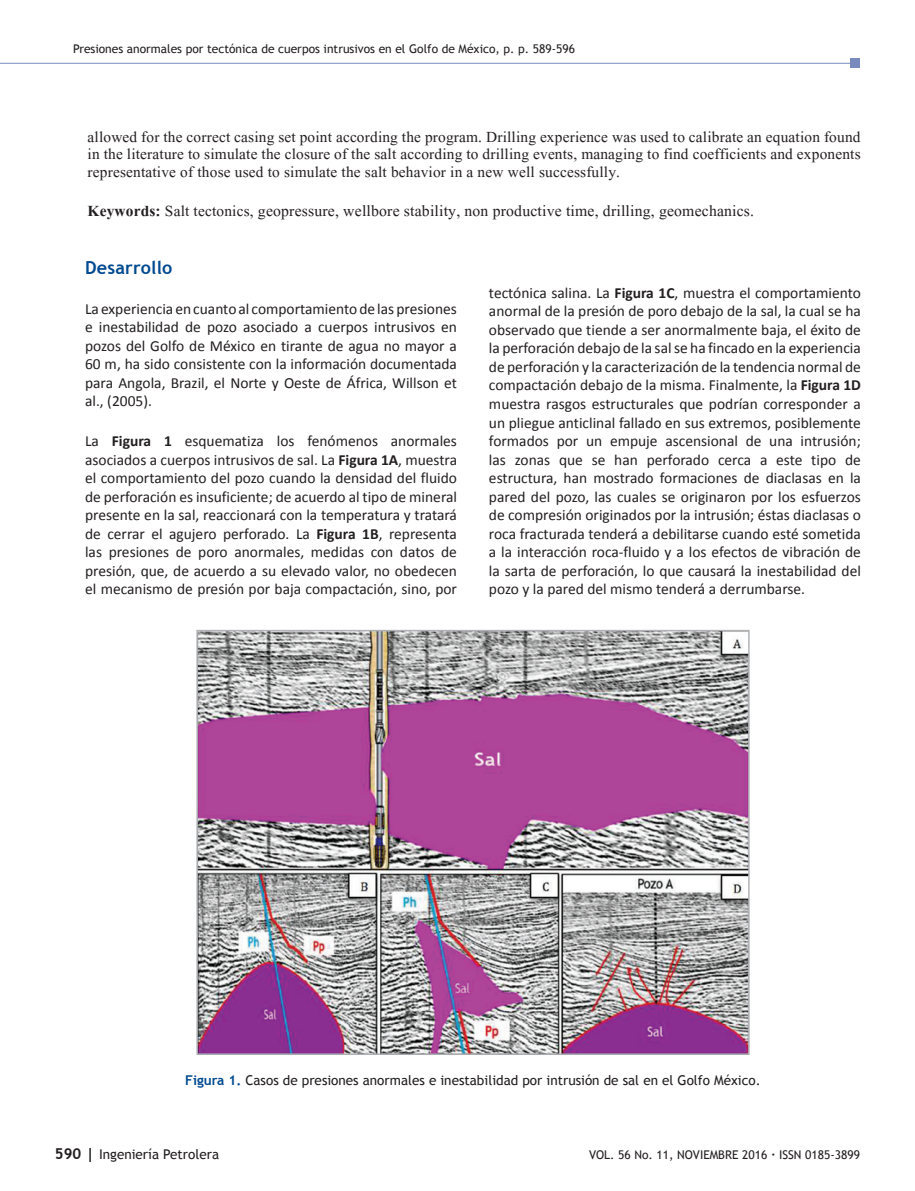
<style>
.page{position:relative;width:915px;height:1191px;background:#fff}
.page>*{position:absolute;margin:0;border:0;box-sizing:border-box;transform-origin:0 0}
.resumenCpoTxt{font:19.5px "Aparajita";letter-spacing:.01em;color:#231f20}
.resumenCpoTxt-2{font:19.05px/17.5px "Aparajita";letter-spacing:.01em;color:#231f20;text-align:justify}
.titulosCpoTexto{font:700 18px "Trebuchet MS";letter-spacing:.01em;color:#014990}
.cpoTxt{font:15.45px/18.6px "Calibri";color:#231f20;text-align:justify}
.pieDeImagen{font:13.5px "Trebuchet MS";color:#231f20}
.t1{font:12px "Trebuchet MS";color:#231f20}
.s1{font-weight:700;font-size:19.05px}
.s2{font-size:19.05px}
.s3{font-weight:700}
.s4{font-weight:700;color:#014990}
.s5{font-weight:700;font-size:15px}
</style>
<div class="page">
<hr style="left:0;top:63px;width:854px;height:1px;background:#788bbc">
<div style="left:850px;top:59px;width:9px;height:9px;background:#788bbc"></div>
<img style="left:199px;top:633px;width:547px;height:419px">
<div style="left:196px;top:630px;width:553px;height:425px;border:2px solid #b2b3b7"></div>
<p class="t1" style="left:73px;top:42px;width:503px">Presiones anormales por tectónica de cuerpos intrusivos en el Golfo de México, p. p. 589-596</p>
<p class="resumenCpoTxt-2" style="left:88px;top:130px;width:774px">allowed for the correct casing set point according the program. Drilling experience was used to calibrate an equation found in the literature to simulate the closure of the salt according to drilling events, managing to find coefficients and exponents representative of those used to simulate the salt behavior in a new well successfully.</p>
<p class="resumenCpoTxt" style="left:88px;top:201px;width:668px"><span class="s1">Keywords:</span> <span class="s2">Salt tectonics,</span> geopressure, wellbore stability, non productive time, drilling, geomechanics.</p>
<p class="titulosCpoTexto" style="left:85px;top:256px;width:89px">Desarrollo</p>
<p class="cpoTxt" style="left:85px;top:299px;width:373px">La experiencia en cuanto al comportamiento de las presiones e inestabilidad de pozo asociado a cuerpos intrusivos en pozos del Golfo de México en tirante de agua no mayor a 60 m, ha sido consistente con la información documentada para Angola, Brazil, el Norte y Oeste de África, Willson et al., (2005).</p>
<p class="cpoTxt" style="left:85px;top:432px;width:373px">La <span class="s3">Figura 1</span> esquematiza los fenómenos anormales asociados a cuerpos intrusivos de sal. La <span class="s3">Figura 1A</span>, muestra el comportamiento del pozo cuando la densidad del fluido de perforación es insuficiente; de acuerdo al tipo de mineral presente en la sal, reaccionará con la temperatura y tratará de cerrar el agujero perforado. La <span class="s3">Figura 1B</span>, representa las presiones de poro anormales, medidas con datos de presión, que, de acuerdo a su elevado valor, no obedecen el mecanismo de presión por baja compactación, sino, por</p>
<p class="cpoTxt" style="left:489px;top:283px;width:373px">tectónica salina. La <span class="s3">Figura 1C</span>, muestra el comportamiento anormal de la presión de poro debajo de la sal, la cual se ha observado que tiende a ser anormalmente baja, el éxito de la perforación debajo de la sal se ha fincado en la experiencia de perforación y la caracterización de la tendencia normal de compactación debajo de la misma. Finalmente, la <span class="s3">Figura 1D </span>muestra rasgos estructurales que podrían corresponder a un pliegue anticlinal fallado en sus extremos, posiblemente formados por un empuje ascensional de una intrusión; las zonas que se han perforado cerca a este tipo de estructura, han mostrado formaciones de diaclasas en la pared del pozo, las cuales se originaron por los esfuerzos de compresión originados por la intrusión; éstas diaclasas o roca fracturada tenderá a debilitarse cuando esté sometida a la interacción roca-fluido y a los efectos de vibración de la sarta de perforación, lo que causará la inestabilidad del pozo y la pared del mismo tenderá a derrumbarse.</p>
<p class="pieDeImagen" style="left:185px;top:1072px;width:577px"><span class="s4">Figura 1.</span> Casos de presiones anormales e inestabilidad por intrusión de sal en el Golfo México.</p>
<p class="pieDeImagen" style="left:55px;top:1146px;width:166px"><span class="s5">590 |</span> Ingeniería Petrolera</p>
<p class="t1" style="left:588px;top:1147px;width:272px">VOL. 56 No. 11, NOVIEMBRE 2016 <span class="s3">·</span> ISSN 0185-3899</p>
</div>
